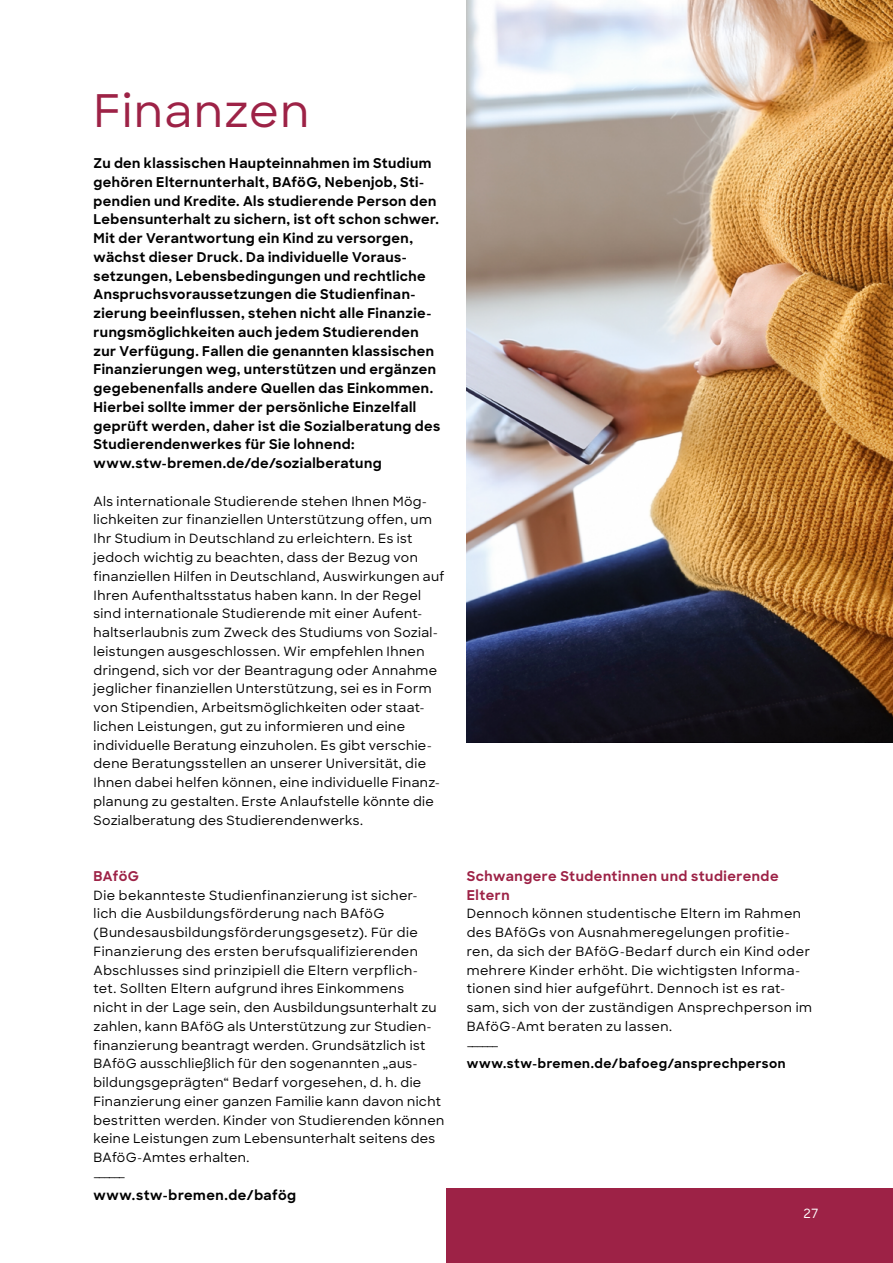
<style>
.page{position:relative;width:893px;height:1263px;background:#fff}
.page>*{position:absolute;margin:0;border:0;box-sizing:border-box;transform-origin:0 0}
.t1{font:500 45px "Sharp Sans";letter-spacing:.04em;color:#9d2246}
.t2{font:700 13.5px/18.8px "Sharp Sans";letter-spacing:.03em;color:#000}
.t3{font:700 13.5px/18.8px "Sharp Sans";letter-spacing:.04em;color:#9d2246}
.t4{font:500 12.75px/18.8px "Sharp Sans";letter-spacing:.03em;color:#000}
.t5{font:700 12.75px "Sharp Sans";letter-spacing:.045em;color:#000}
.t6{font:500 12.75px "Sharp Sans";color:#fff}
</style>
<div class="page">
<div style="left:446px;top:1189px;width:447px;height:74px;background:#9d2246"></div>
<img style="left:467px;top:0;width:426px;height:743px">
<h1 class="t1" style="left:94px;top:77px;width:217px">Finanzen</h1>
<p class="t2" style="left:94px;top:153px;width:348px">Zu den klassischen Haupteinnahmen im Studium gehören Elternunterhalt, BAföG, Nebenjob, Sti&shy;pendien und Kredite. Als studierende Person den Lebensunterhalt zu sichern, ist oft schon schwer.<br>Mit der Verantwortung ein Kind zu versorgen, wächst dieser Druck. Da individuelle Voraus&shy;setzungen, Lebensbedingungen und rechtliche Anspruchsvoraussetzungen die Studienfinan&shy;zierung beeinflussen, stehen nicht alle Finanzie&shy;rungsmöglichkeiten auch jedem Studierenden zur Verfügung. Fallen die genannten klassischen Finanzierungen weg, unterstützen und ergänzen gegebenenfalls andere Quellen das Einkommen.<br>Hierbei sollte immer der persönliche Einzelfall geprüft werden, daher ist die Sozialberatung des Studierendenwerkes für Sie lohnend: www.stw-bremen.de/de/sozialberatung</p>
<p class="t4" style="left:94px;top:491px;width:352px">Als internationale Studierende stehen Ihnen Mög&shy;lichkeiten zur finanziellen Unterstützung offen, um Ihr Studium in Deutschland zu erleichtern. Es ist jedoch wichtig zu beachten, dass der Bezug von finanziellen Hilfen in Deutschland, Auswirkungen auf Ihren Aufenthaltsstatus haben kann. In der Regel sind internationale Studierende mit einer Aufent&shy;haltserlaubnis zum Zweck des Studiums von Sozial&shy;leistungen ausgeschlossen. Wir empfehlen Ihnen dringend, sich vor der Beantragung oder Annahme jeglicher finanziellen Unterstützung, sei es in Form von Stipendien, Arbeitsmöglichkeiten oder staat&shy;lichen Leistungen, gut zu informieren und eine individuelle Beratung einzuholen. Es gibt verschie&shy;dene Beratungsstellen an unserer Universität, die Ihnen dabei helfen können, eine individuelle Finanz&shy;planung zu gestalten. Erste Anlaufstelle könnte die Sozialberatung des Studierendenwerks.</p>
<p class="t3" style="left:94px;top:866px;width:47px">BAföG</p>
<p class="t4" style="left:94px;top:885px;width:352px">Die bekannteste Studienfinanzierung ist sicher-<br>lich die Ausbildungsförderung nach BAföG (Bundesausbildungsförderungsgesetz). Für die Finanzierung des ersten berufsqualifizierenden Abschlusses sind prinzipiell die Eltern verpflich-<br>tet. Sollten Eltern aufgrund ihres Einkommens<br>nicht in der Lage sein, den Ausbildungsunterhalt zu zahlen, kann BAföG als Unterstützung zur Studien&shy;finanzierung beantragt werden. Grundsätzlich ist BAföG ausschließlich für den sogenannten „aus&shy;bildungsgeprägten“ Bedarf vorgesehen, d. h. die Finanzierung einer ganzen Familie kann davon nicht bestritten werden. Kinder von Studierenden können keine Leistungen zum Lebensunterhalt seitens des BAföG-Amtes erhalten.<br>––––––</p>
<p class="t2" style="left:94px;top:1185px;width:204px">www.stw-bremen.de/bafög</p>
<p class="t3" style="left:467px;top:866px;width:313px">Schwangere Studentinnen und studierende<br>Eltern</p>
<p class="t4" style="left:467px;top:904px;width:347px">Dennoch können studentische Eltern im Rahmen des BAföGs von Ausnahmeregelungen profitie&shy;ren, da sich der BAföG-Bedarf durch ein Kind oder mehrere Kinder erhöht. Die wichtigsten Informa&shy;tionen sind hier aufgeführt. Dennoch ist es rat&shy;sam, sich von der zuständigen Ansprechperson im BAföG-Amt beraten zu lassen.<br>––––––</p>
<p class="t5" style="left:467px;top:1054px;width:320px">www.stw-bremen.de/bafoeg/ansprechperson</p>
<p class="t6" style="left:803px;top:1204px;width:17px">27</p>
</div>
